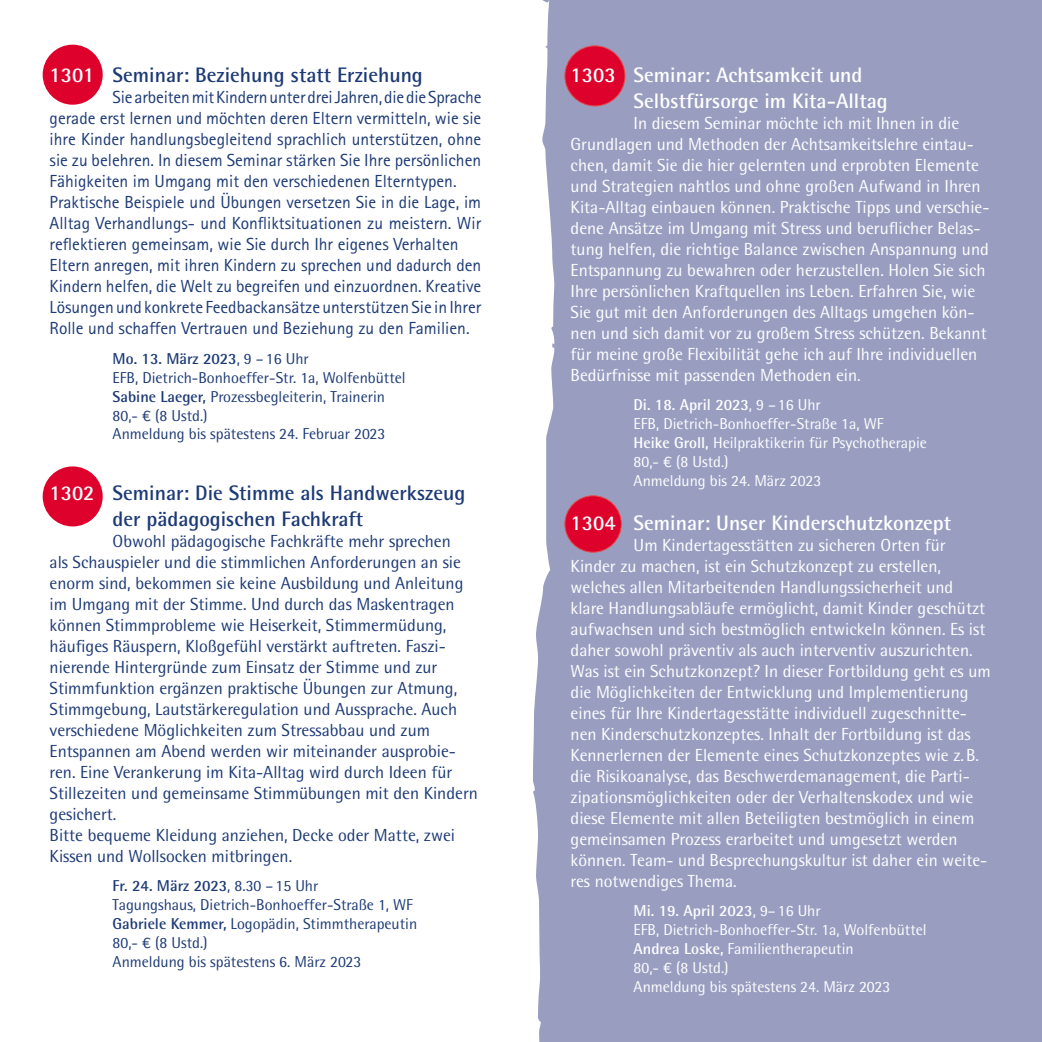
<style>
.page{position:relative;width:1042px;height:1042px;background:#fff}
.page>*{position:absolute;margin:0;border:0;box-sizing:border-box;transform-origin:0 0}
.t1{font:700 21px/25.2px "Rotis Semi Sans";color:#1d3a76}
.t2{font:700 21px "Rotis Semi Sans";color:#fff}
.Fließtext{font:17.5px/21px "Rotis Semi Sans";color:#fff}
.Fließtext-2{font:17.5px/21px "Rotis Semi Sans";color:#1d3a76}
.Fließtext_links{font:17.5px/21px "Rotis Sans Serif";color:#1d3a76;text-align:justify}
.Daten{font:15.75px/18.9px "Rotis Semi Sans";color:#1d3a76}
.Daten-2{font:15.75px "Rotis Semi Sans";color:#fff}
.Daten-3{font:700 15.75px "Rotis Semi Sans";color:#fff}
.Daten-4{font:700 15.75px "Rotis Semi Sans";color:#1d3a76}
.s1{color:#fff}
.s2{font-weight:700}
.s3{font-family:"Signika";font-weight:300}
.s4{font-weight:400}
</style>
<div class="page">
<div style="left:521px;top:0;width:521px;height:1042px;background:#999ec1"></div>
<svg style="left:521px;top:0;width:33px;height:1042px;fill:#fff"></svg>
<div style="left:43px;top:45px;width:60px;height:60px;background:#de012c;border-radius:50%"></div>
<div style="left:43px;top:466px;width:60px;height:60px;background:#de012c;border-radius:50%"></div>
<div style="left:565px;top:46px;width:60px;height:60px;background:#de012c;border-radius:50%"></div>
<div style="left:564px;top:45px;width:61px;height:61px;border:1px solid #e44b4a;border-radius:50%"></div>
<div style="left:565px;top:496px;width:56px;height:56px;background:#de012c;border-radius:50%"></div>
<div style="left:564px;top:495px;width:58px;height:57px;border:1px solid #e44b4a;border-radius:50%"></div>
<p class="t1" style="left:50px;top:62px;width:375px"><span class="s1">1301</span> Seminar: Beziehung statt Erziehung</p>
<p class="Fließtext_links" style="left:50px;top:87px;width:433px;text-indent:63px">Sie arbeiten mit Kindern unter drei Jahren, die die Sprache gerade erst lernen und möchten deren Eltern vermitteln, wie sie ihre Kinder handlungsbegleitend sprachlich unterstützen, ohne sie zu belehren. In diesem Seminar stärken Sie Ihre persönlichen Fähigkeiten im Umgang mit den verschiedenen Elterntypen.</p>
<p class="Fließtext_links" style="left:50px;top:192px;width:433px">Praktische Beispiele und Übungen versetzen Sie in die Lage, im Alltag Verhandlungs- und Konfliktsituationen zu meistern. Wir reflektieren gemeinsam, wie Sie durch Ihr eigenes Verhalten</p>
<p class="Fließtext_links" style="left:50px;top:255px;width:433px">Eltern anregen, mit ihren Kindern zu sprechen und dadurch den Kindern helfen, die Welt zu begreifen und einzuordnen. Kreative Lösungen und konkrete Feedbackansätze unterstützen Sie in Ihrer Rolle und schaffen Vertrauen und Beziehung zu den Familien.</p>
<p class="Daten" style="left:113px;top:349px;width:294px"><span class="s2">Mo. 13. März 2023</span>, 9 –16 Uhr<br>EFB, Dietrich-Bonhoeffer-Str. 1a, Wolfenbüttel</p>
<p class="Daten" style="left:113px;top:387px;width:274px"><span class="s2">Sabine Laeger,</span> Prozessbegleiterin, Trainerin</p>
<p class="Daten" style="left:113px;top:406px;width:97px">80,- <span class="s3">€</span> (8 Ustd.)</p>
<p class="Daten" style="left:113px;top:424px;width:274px">Anmeldung bis spätestens 24. Februar 2023</p>
<p class="t1" style="left:113px;top:480px;width:354px;text-indent:-63px"><span class="s1">1302</span> Seminar: Die Stimme als Handwerkszeug der pädagogischen Fachkraft</p>
<p class="Fließtext-2" style="left:50px;top:530px;width:430px;text-indent:63px">Obwohl pädagogische Fachkräfte mehr sprechen<br>als Schauspieler und die stimmlichen Anforderungen an sie enorm sind, bekommen sie keine Ausbildung und Anleitung im Umgang mit der Stimme. Und durch das Maskentragen können Stimmprobleme wie Heiserkeit, Stimmermüdung, häufiges Räuspern, Kloßgefühl verstärkt auftreten. Faszi&shy;nierende Hintergründe zum Einsatz der Stimme und zur Stimmfunktion ergänzen praktische Übungen zur Atmung, Stimmgebung, Lautstärkeregulation und Aussprache. Auch verschiedene Möglichkeiten zum Stressabbau und zum Entspannen am Abend werden wir miteinander ausprobie&shy;ren. Eine Verankerung im Kita-Alltag wird durch Ideen für Stillezeiten und gemeinsame Stimmübungen mit den Kindern gesichert.</p>
<p class="Fließtext-2" style="left:50px;top:824px;width:407px">Bitte bequeme Kleidung anziehen, Decke oder Matte, zwei<br>Kissen und Wollsocken mitbringen.</p>
<p class="Daten-4" style="left:113px;top:876px;width:207px">Fr. 24. März 2023<span class="s4">, 8.30 –15 Uhr</span></p>
<p class="Daten" style="left:113px;top:895px;width:302px">Tagungshaus, Dietrich-Bonhoeffer-Straße 1, WF</p>
<p class="Daten" style="left:113px;top:914px;width:306px"><span class="s2">Gabriele Kemmer,</span> Logopädin, Stimmtherapeutin</p>
<p class="Daten" style="left:113px;top:933px;width:97px">80,- <span class="s3">€</span> (8 Ustd.)</p>
<p class="Daten" style="left:113px;top:952px;width:250px">Anmeldung bis spätestens 6. März 2023</p>
<p class="t2" style="left:570px;top:62px;width:293px">1303 Seminar: Achtsamkeit und</p>
<p class="t2" style="left:633px;top:88px;width:256px">Selbstfürsorge im Kita-Alltag</p>
<p class="Fließtext" style="left:570px;top:112px;width:420px;text-indent:63px">In diesem Seminar möchte ich mit Ihnen in die Grundlagen und Methoden der Achtsamkeitslehre eintau&shy;chen, damit Sie die hier gelernten und erprobten Elemente und Strategien nahtlos und ohne großen Aufwand in Ihren Kita-Alltag einbauen können. Praktische Tipps und verschie&shy;dene Ansätze im Umgang mit Stress und beruflicher Belas&shy;tung helfen, die richtige Balance zwischen Anspannung und Entspannung zu bewahren oder herzustellen. Holen Sie sich Ihre persönlichen Kraftquellen ins Leben. Erfahren Sie, wie Sie gut mit den Anforderungen des Alltags umgehen kön&shy;nen und sich damit vor zu großem Stress schützen. Bekannt für meine große Flexibilität gehe ich auf Ihre individuellen Bedürfnisse mit passenden Methoden ein.</p>
<p class="Daten-3" style="left:633px;top:395px;width:189px">Di. 18. April 2023<span class="s4">, 9 –16 Uhr</span></p>
<p class="Daten-2" style="left:633px;top:414px;width:251px">EFB, Dietrich-Bonhoeffer-Straße 1a, WF</p>
<p class="Daten-2" style="left:633px;top:433px;width:295px"><span class="s2">Heike Groll,</span> Heilpraktikerin für Psychotherapie</p>
<p class="Daten-2" style="left:633px;top:452px;width:97px">80,- <span class="s3">€</span> (8 Ustd.)</p>
<p class="Daten-2" style="left:633px;top:471px;width:189px">Anmeldung bis 24. März 2023</p>
<p class="t2" style="left:570px;top:510px;width:382px">1304 Seminar: Unser Kinderschutzkonzept</p>
<p class="Fließtext" style="left:570px;top:534px;width:422px;text-indent:63px">Um Kindertagesstätten zu sicheren Orten für Kinder zu machen, ist ein Schutzkonzept zu erstellen, welches allen Mitarbeitenden Handlungssicherheit und klare Handlungsabläufe ermöglicht, damit Kinder geschützt aufwachsen und sich bestmöglich entwickeln können. Es ist daher sowohl präventiv als auch interventiv auszurichten.<br>Was ist ein Schutzkonzept? In dieser Fortbildung geht es um die Möglichkeiten der Entwicklung und Implementierung eines für Ihre Kindertagesstätte individuell zugeschnitte&shy;nen Kinderschutzkonzeptes. Inhalt der Fortbildung ist das Kennerlernen der Elemente eines Schutzkonzeptes wie z.B. die Risikoanalyse, das Beschwerdemanagement, die Parti&shy;zipationsmöglichkeiten oder der Verhaltenskodex und wie diese Elemente mit allen Beteiligten bestmöglich in einem gemeinsamen Prozess erarbeitet und umgesetzt werden können. Team- und Besprechungskultur ist daher ein weite&shy;res notwendiges Thema.</p>
<p class="Daten-3" style="left:633px;top:901px;width:189px">Mi. 19. April 2023<span class="s4">, 9–16 Uhr</span></p>
<p class="Daten-2" style="left:633px;top:920px;width:294px">EFB, Dietrich-Bonhoeffer-Str. 1a, Wolfenbüttel</p>
<p class="Daten-2" style="left:633px;top:939px;width:221px"><span class="s2">Andrea Loske,</span> Familientherapeutin</p>
<p class="Daten-2" style="left:633px;top:958px;width:97px">80,- <span class="s3">€</span> (8 Ustd.)</p>
<p class="Daten-2" style="left:633px;top:977px;width:258px">Anmeldung bis spätestens 24. März 2023</p>
</div>
